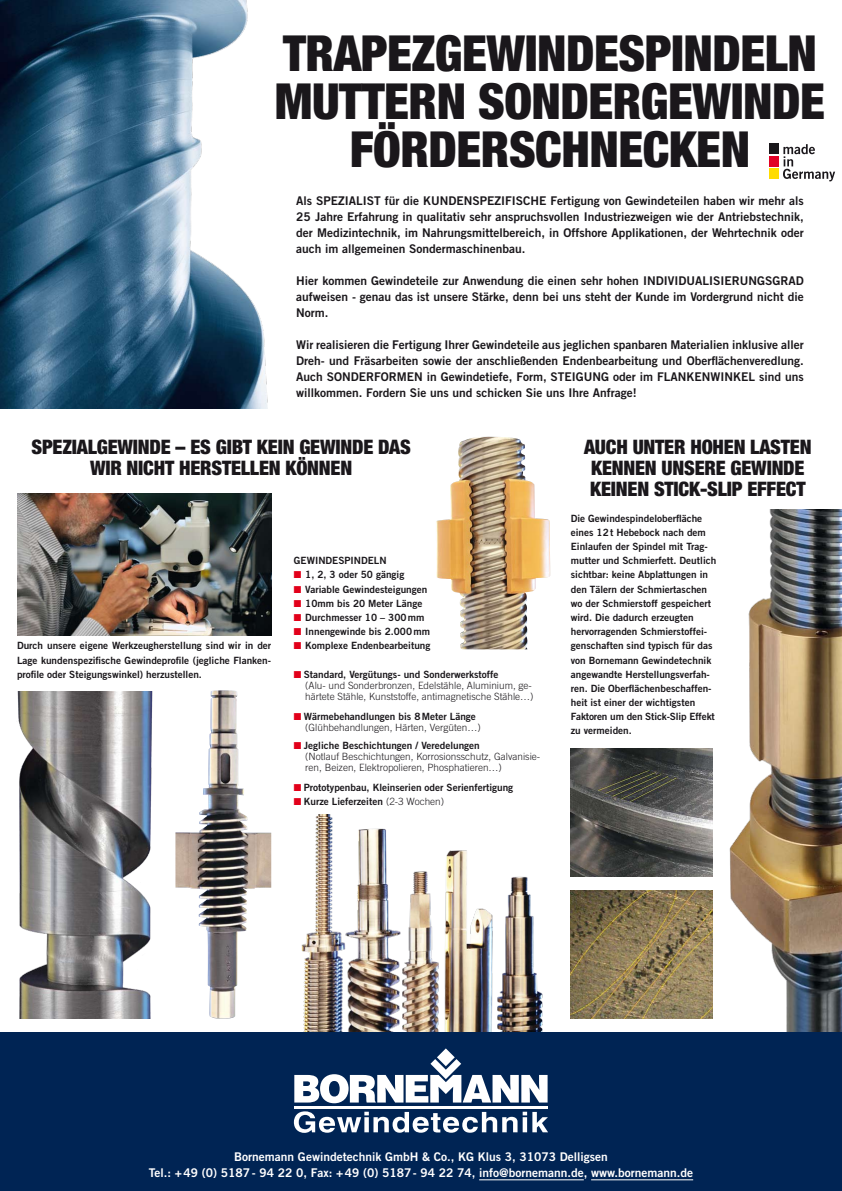
<style>
.page{position:relative;width:842px;height:1191px;background:#fff}
.page>*{position:absolute;margin:0;border:0;box-sizing:border-box;transform-origin:0 0}
.t1{font:900 condensed 49.8px/47.8px "Helvetica Neue LT Std";letter-spacing:-.01em;color:#1a171b;text-align:center}
.t2{font:900 condensed 20px/21px "Helvetica Neue LT Std";letter-spacing:-.01em;color:#1a171b;text-align:center}
.t3{font:12px/16px "Trade Gothic LT Bold Two";color:#1a171b;text-align:justify}
.t4{font:12px/16px "Trade Gothic LT Bold Two";color:#fff;text-align:center}
.t5{font:10px/14.2px "Trade Gothic LT Bold Two";color:#1a171b;text-align:justify}
.t6{font:300 10px/11px "Trade Gothic LT";color:#1a171b}
.s1{color:#e2001a}
.s2{font-family:"Trade Gothic LT";font-weight:300}
</style>
<div class="page">
<img style="left:0;top:0;width:268px;height:408px">
<img style="left:175px;top:690px;width:72px;height:329px">
<img style="left:17px;top:692px;width:136px;height:326px">
<img style="left:17px;top:493px;width:254px;height:142px">
<img style="left:301px;top:815px;width:242px;height:217px">
<img style="left:436px;top:437px;width:91px;height:212px">
<img style="left:571px;top:748px;width:141px;height:128px">
<img style="left:571px;top:890px;width:141px;height:128px">
<img style="left:729px;top:510px;width:113px;height:522px">
<div style="left:0;top:1032px;width:842px;height:159px;background:#002454"></div>
<svg style="left:294px;top:1048px;width:254px;height:55px"></svg>
<hr style="left:294px;top:1106px;width:254px;height:2px;background:#fff">
<svg style="left:294px;top:1111px;width:223px;height:21px"></svg>
<svg style="left:523px;top:1111px;width:25px;height:21px"></svg>
<hr style="left:479px;top:1179px;width:105px;height:1px;background:#fff">
<hr style="left:591px;top:1179px;width:102px;height:1px;background:#fff">
<svg style="left:783px;top:144px;width:52px;height:37px"></svg>
<div style="left:769px;top:144px;width:10px;height:10px;background:#1a171b"></div>
<div style="left:769px;top:156px;width:10px;height:10px;background:#e20026"></div>
<div style="left:769px;top:168px;width:10px;height:11px;background:#ffdc00"></div>
<h1 class="t1" style="left:275px;top:29px;width:552px">TRAPEZGEWINDESPINDELN<br>MUTTERN SONDERGEWINDE<br>FÖRDERSCHNECKEN</h1>
<p class="t3" style="left:296px;top:193px;width:509px">Als Spezialist für die kundenspezifische Fertigung von Gewindeteilen haben wir mehr als 25 Jahre Erfahrung in qualitativ sehr anspruchsvollen I ndustriezweigen wie der Antriebstechnik, der Medizintechnik, im Nahrungsmittelbereich, in Offshore Applikationen, der Wehrtechnik oder auch im allgemeinen Sondermaschinenbau.</p>
<p class="t3" style="left:296px;top:273px;width:470px">H ier kommen Gewindeteile zur Anwendung die einen sehr hohen I ndividualis ierungsg</p>
<p class="t3" style="left:296px;top:273px;width:509px;text-indent:484px">rad aufweisen - genau das ist unsere Stärke, denn bei uns steht der Kunde im Vordergrund nicht die Norm.</p>
<p class="t3" style="left:296px;top:337px;width:509px">Wir realisieren die Fertigung I hrer Gewindeteile aus jeglichen spanbaren Materialien inklusive aller Dreh- und Fräsarbeiten sowie der anschließenden Endenbearbeitung und Oberflächenveredlung.<br>Auch Sonderform en in Gewindetiefe, Form, Steig ung oder im Flankenwinkel sind uns willkommen. Fordern Sie uns und schicken Sie uns I hre Anfrage!</p>
<h2 class="t2" style="left:32px;top:436px;width:381px">SPEZIALGEWINDE – ES GIBT KEIN GEWINDE DAS<br>WIR NICHT HERSTELLEN KÖNNEN</h2>
<p class="t5" style="left:17px;top:638px;width:256px">Durch unsere eigene Werkzeugherstellung sind wir in der Lage kundenspezifische Gewindeprofile (jegliche Flanken&shy;profile oder Steigungswinkel) herzustellen.</p>
<p class="t5" style="left:294px;top:553px;width:94px">Gewindespindeln</p>
<p class="t5" style="left:294px;top:567px;width:112px"><span class="s1">■</span> 1, 2, 3 oder 50 gängig</p>
<p class="t5" style="left:294px;top:582px;width:135px"><span class="s1">■</span> Variable Gewindesteigungen</p>
<p class="t5" style="left:294px;top:596px;width:130px"><span class="s1">■</span> 10mm bis 20 Meter Länge</p>
<p class="t5" style="left:294px;top:610px;width:132px"><span class="s1">■</span> Durchmesser 10 – 300mm</p>
<p class="t5" style="left:294px;top:624px;width:138px"><span class="s1">■</span> I nnengewinde bis 2.000mm</p>
<p class="t5" style="left:294px;top:638px;width:138px"><span class="s1">■</span> Komplexe Endenbearbeitung</p>
<p class="t5" style="left:294px;top:667px;width:206px"><span class="s1">■</span> Standard, Vergütungs- und Sonderwerkstoffe</p>
<p class="t6" style="left:305px;top:679px;width:230px">(Alu- und Sonderbronzen, Edelstähle, Aluminium, ge&shy;härtete Stähle, Kunststoffe, antimagnetische Stähle…)</p>
<p class="t5" style="left:294px;top:709px;width:184px"><span class="s1">■</span> Wärmebehandlungen bis 8Meter Länge</p>
<p class="t6" style="left:305px;top:722px;width:177px">(Glühbehandlungen, Härten, Vergüten…)</p>
<p class="t5" style="left:294px;top:737px;width:187px"><span class="s1">■</span> Jegliche Beschichtungen / Veredelungen</p>
<p class="t6" style="left:305px;top:750px;width:237px">(Notlauf Beschichtungen, Korrosionsschutz, Galvanisie&shy;ren, Beizen, Elektropolieren, Phosphatieren…)</p>
<p class="t5" style="left:294px;top:780px;width:221px"><span class="s1">■</span> Prototypenbau, Kleinserien oder Serienfertigung</p>
<p class="t5" style="left:294px;top:794px;width:152px"><span class="s1">■</span> Kurze Lieferzeiten <span class="s2">(2-3 Wochen)</span></p>
<h2 class="t2" style="left:584px;top:436px;width:71px">AUCH UNTER</h2>
<h2 class="t2" style="left:690px;top:436px;width:34px">HOHEN</h2>
<h2 class="t2" style="left:750px;top:436px;width:21px">LASTEN</h2>
<h2 class="t2" style="left:591px;top:457px;width:12px">KENNEN</h2>
<h2 class="t2" style="left:662px;top:457px;width:23px">UNSERE</h2>
<h2 class="t2" style="left:731px;top:457px;width:23px">GEWINDE</h2>
<h2 class="t2" style="left:590px;top:478px;width:11px">KEINEN</h2>
<h2 class="t2" style="left:654px;top:478px;width:21px">STICK</h2>
<h2 class="t2" style="left:700px;top:478px;width:87px">-SLIP EFFECT</h2>
<p class="t5" style="left:571px;top:511px;width:147px;text-align:left">Die Gewindespindeloberfläche eines 12t Hebebock nach dem<br>Einlaufen der Spindel mit Trag&shy;mutter und Schmierfett. Deutlich sichtbar: keine Abplattungen in den Tälern der Schmiertaschen wo der Schmierstoff gespeichert wird. Die dadurch erzeugten hervorragenden Schmierstoffei&shy;genschaften sind typisch für das von Bornemann Gewindetechnik angewandte H erstellungsverfah&shy;ren. Die Oberflächenbeschaffen&shy;heit ist einer der wichtigsten<br>Faktoren um den Stick-Slip Effekt zu vermeiden.</p>
<p class="t4" style="left:149px;top:1148px;width:546px">Bornemann Gewindetechnik GmbH &amp; Co., KG Klus 3, 31073 Delligsen<br>Tel.: +49 (0) 5187- 94 22 0, Fax: +49 (0) 5187- 94 22 74, info@bornemann.de, www.bornemann.de</p>
</div>
